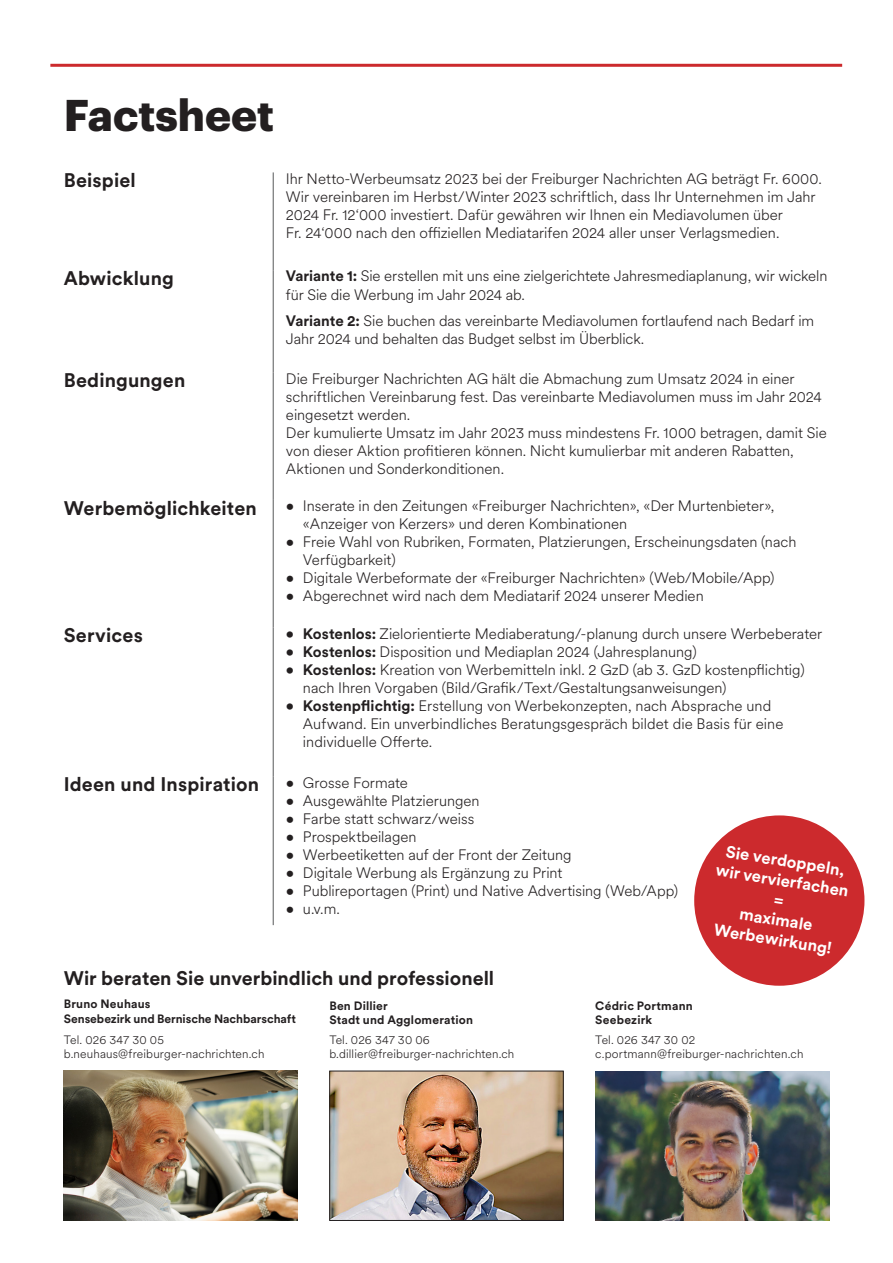
<style>
.page{position:relative;width:893px;height:1263px;background:#fff}
.page>*{position:absolute;margin:0;border:0;box-sizing:border-box;transform-origin:0 0}
.t1{font:700 43.5px "Graphik";color:#231f20}
.t2{font:700 19.5px "Circular XX";letter-spacing:.005em;color:#231f20}
.t3{font:700 16.5px/19.8px "Circular XX";color:#fff;text-align:center}
.t4{font:300 15px/18px "Circular XX";color:#231f20}
.t5{font:300 12px/14.4px "Circular XX";letter-spacing:.01em;color:#231f20}
.t6{font:700 12px/14.4px "Circular XX";letter-spacing:.015em;color:#231f20}
.t7{font:700 12px/14.4px "Circular XX";letter-spacing:-.005em;color:#231f20}
.s1{font-weight:700}
</style>
<div class="page">
<hr style="left:50px;top:64px;width:792px;height:3px;background:#cc2a2d">
<hr style="left:273px;top:172px;width:1px;height:98px;background:#57585a">
<hr style="left:273px;top:270px;width:1px;height:102px;background:#57585a">
<hr style="left:273px;top:372px;width:1px;height:128px;background:#57585a">
<hr style="left:273px;top:500px;width:1px;height:127px;background:#57585a">
<hr style="left:273px;top:627px;width:1px;height:149px;background:#57585a">
<hr style="left:273px;top:776px;width:1px;height:149px;background:#57585a">
<img style="left:64px;top:1071px;width:234px;height:149px">
<img style="left:595px;top:1071px;width:234px;height:150px">
<img style="left:332px;top:1073px;width:229px;height:145px">
<div style="left:694px;top:815px;width:170px;height:171px;background:#cc2a2d;border-radius:50%"></div>
<h1 class="t1" style="left:64px;top:81px;width:212px">Factsheet</h1>
<p class="t2" style="left:64px;top:167px;width:74px">Beispiel</p>
<p class="t4" style="left:286px;top:169px;width:537px">Ihr Netto-Werbeumsatz 2023 bei der Freiburger Nachrichten AG beträgt Fr. 6000.<br>Wir vereinbaren im Herbst/Winter 2023 schriftlich, dass Ihr Unternehmen im Jahr 2024 Fr. 12‘000 investiert. Dafür gewähren wir Ihnen ein Mediavolumen über<br>Fr. 24‘000 nach den offiziellen Mediatarifen 2024 aller unser Verlagsmedien.</p>
<p class="t2" style="left:64px;top:265px;width:112px">Abwicklung</p>
<p class="t4" style="left:286px;top:267px;width:543px"><span class="s1">Variante 1:</span> Sie erstellen mit uns eine zielgerichtete Jahresmediaplanung, wir wickeln für Sie die Werbung im Jahr 2024 ab.</p>
<p class="t4" style="left:286px;top:311px;width:530px"><span class="s1">Variante 2:</span> Sie buchen das vereinbarte Mediavolumen fortlaufend nach Bedarf im<br>Jahr 2024 und behalten das Budget selbst im Überblick.</p>
<p class="t2" style="left:64px;top:367px;width:123px">Bedingungen</p>
<p class="t4" style="left:286px;top:369px;width:542px">Die Freiburger Nachrichten AG hält die Abmachung zum Umsatz 2024 in einer schriftlichen Vereinbarung fest. Das vereinbarte Mediavolumen muss im Jahr 2024 eingesetzt werden.<br>Der kumulierte Umsatz im Jahr 2023 muss mindestens Fr. 1000 betragen, damit Sie von dieser Aktion profitieren können. Nicht kumulierbar mit anderen Rabatten, Aktionen und Sonderkonditionen.</p>
<p class="t2" style="left:64px;top:494px;width:195px">Werbemöglichkeiten</p>
<p class="t4" style="left:303px;top:496px;width:473px;text-indent:-17px">• Inserate in den Zeitungen «Freiburger Nachrichten», «Der Murtenbieter», «Anzeiger von Kerzers» und deren Kombinationen</p>
<p class="t4" style="left:303px;top:532px;width:495px;text-indent:-17px">• Freie Wahl von Rubriken, Formaten, Platzierungen, Erscheinungsdaten (nach<br>Verfügbarkeit)</p>
<p class="t4" style="left:286px;top:568px;width:490px">• Digitale Werbeformate der «Freiburger Nachrichten» (Web/Mobile/App)</p>
<p class="t4" style="left:286px;top:586px;width:419px">• Abgerechnet wird nach dem Mediatarif 2024 unserer Medien</p>
<p class="t2" style="left:64px;top:622px;width:81px">Services</p>
<p class="t4" style="left:286px;top:624px;width:538px"><span class="s1">• Kostenlos:</span> Zielorientierte Mediaberatung/-planung durch unsere Werbeberater</p>
<p class="t4" style="left:286px;top:642px;width:412px"><span class="s1">• Kostenlos:</span> Disposition und Mediaplan 2024 (Jahresplanung)</p>
<p class="t4" style="left:303px;top:660px;width:503px;text-indent:-17px"><span class="s1">• Kostenlos:</span> Kreation von Werbemitteln inkl. 2 GzD (ab 3. GzD kostenpflichtig) nach Ihren Vorgaben (Bild/Grafik/Text/Gestaltungsanweisungen)</p>
<p class="t4" style="left:303px;top:696px;width:482px;text-indent:-17px"><span class="s1">• Kostenpflichtig:</span> Erstellung von Werbekonzepten, nach Absprache und<br>Aufwand. Ein unverbindliches Beratungsgespräch bildet die Basis für eine individuelle Offerte.</p>
<p class="t2" style="left:64px;top:771px;width:197px">Ideen und Inspiration</p>
<p class="t4" style="left:286px;top:773px;width:123px">• Grosse Formate</p>
<p class="t4" style="left:286px;top:791px;width:195px">• Ausgewählte Platzierungen</p>
<p class="t4" style="left:286px;top:809px;width:190px">• Farbe statt schwarz/weiss</p>
<p class="t4" style="left:286px;top:827px;width:132px">• Prospektbeilagen</p>
<p class="t4" style="left:286px;top:845px;width:287px">• Werbeetiketten auf der Front der Zeitung</p>
<p class="t4" style="left:286px;top:863px;width:278px">• Digitale Werbung als Ergänzung zu Print</p>
<p class="t4" style="left:286px;top:881px;width:393px">• Publireportagen (Print) und Native Advertising (Web/App)</p>
<p class="t4" style="left:286px;top:899px;width:55px">• u.v.m.</p>
<p class="t3" style="left:721px;top:840px;width:136px;rotate:9deg">Sie verdoppeln, wir vervierfachen =<br>maximale<br>Werbewirkung!</p>
<p class="t2" style="left:64px;top:965px;width:432px">Wir beraten Sie unverbindlich und professionell</p>
<p class="t7" style="left:64px;top:996px;width:234px">Bruno Neuhaus<br>Sensebezirk und Bernische Nachbarschaft</p>
<p class="t5" style="left:64px;top:1032px;width:202px">Tel. 026 347 30 05 b.neuhaus@freiburger-nachrichten.ch</p>
<p class="t6" style="left:329px;top:998px;width:145px">Ben Dillier<br>Stadt und Agglomeration</p>
<p class="t5" style="left:329px;top:1032px;width:187px">Tel. 026 347 30 06 b.dillier@freiburger-nachrichten.ch</p>
<p class="t6" style="left:595px;top:998px;width:99px">Cédric Portmann<br>Seebezirk</p>
<p class="t5" style="left:595px;top:1032px;width:210px">Tel. 026 347 30 02 c.portmann@freiburger-nachrichten.ch</p>
</div>
